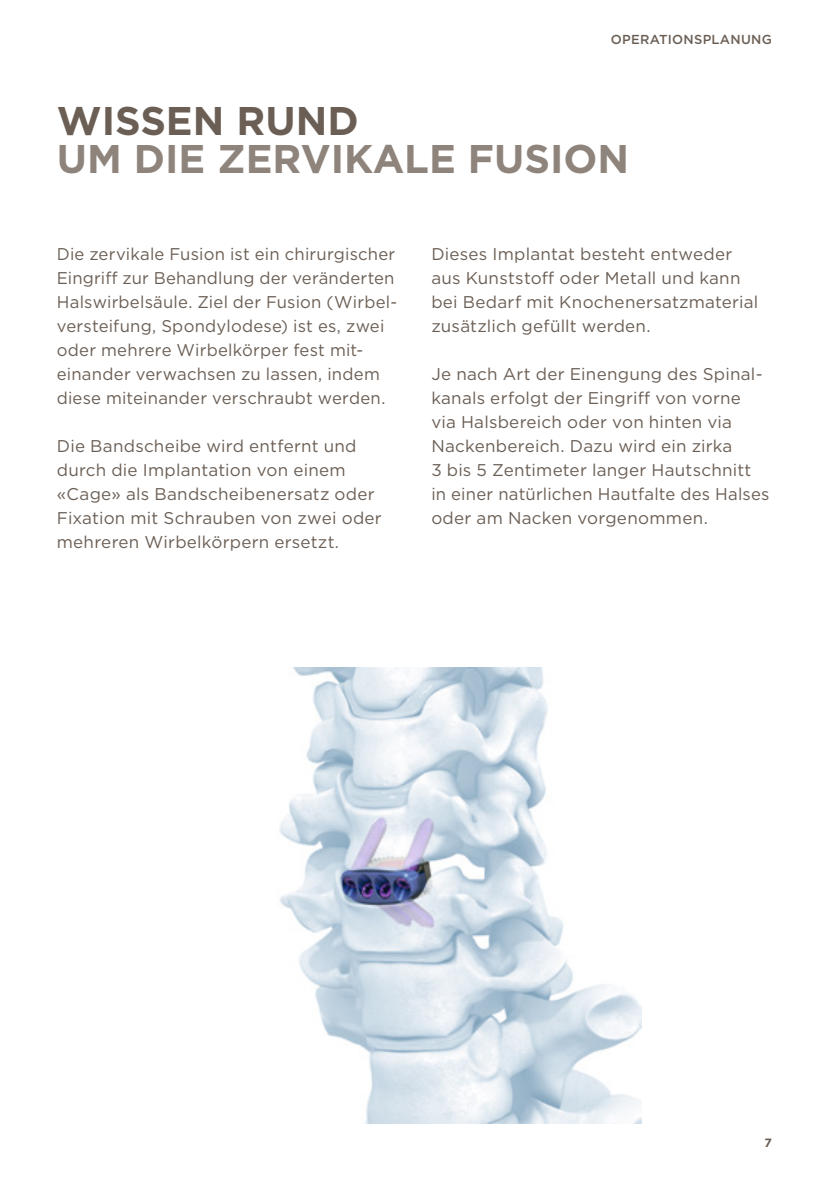
<style>
.page{position:relative;width:840px;height:1191px;background:#fff}
.page>*{position:absolute;margin:0;border:0;box-sizing:border-box;transform-origin:0 0}
.t1{font:700 40px "Gotham";color:#8e847c}
.t2{font:700 40px "Gotham";color:#6b5f55}
.t3{font:17px/24px "Gotham";letter-spacing:.015em;color:#6b5f55}
.t4{font:500 13px "Gotham";letter-spacing:.02em;color:#6b5f55}
.t5{font:700 12px "Gotham";color:#6b5f55}
</style>
<div class="page">
<img style="left:279px;top:667px;width:362px;height:456px">
<p class="t4" style="left:610px;top:31px;width:162px">OPERATIONSPLANUNG</p>
<h1 class="t2" style="left:57px;top:94px;width:303px">WISSEN RUND</h1>
<h1 class="t1" style="left:57px;top:132px;width:573px">UM DIE ZERVIKALE FUSION</h1>
<p class="t3" style="left:57px;top:241px;width:342px">Die zervikale Fusion ist ein chirurgischer Eingriff zur Behandlung der veränderten Halswirbelsäule. Ziel der Fusion (Wirbel&shy;versteifung, Spondylodese) ist es, zwei oder mehrere Wirbelkörper fest mit&shy;einander verwachsen zu lassen, indem diese miteinander verschraubt werden.</p>
<p class="t3" style="left:57px;top:433px;width:326px">Die Bandscheibe wird entfernt und durch die Implantation von einem «Cage» als Bandscheibenersatz oder Fixation mit Schrauben von zwei oder mehreren Wirbelkörpern ersetzt.</p>
<p class="t3" style="left:431px;top:241px;width:328px">Dieses Implantat besteht entweder aus Kunststoff oder Metall und kann bei Bedarf mit Knochenersatzmaterial zusätzlich gefüllt werden.</p>
<p class="t3" style="left:431px;top:361px;width:339px">Je nach Art der Einengung des Spinal&shy;kanals erfolgt der Eingriff von vorne via Halsbereich oder von hinten via Nackenbereich. Dazu wird ein zirka<br>3 bis 5 Zentimeter langer Hautschnitt in einer natürlichen Hautfalte des Halses oder am Nacken vorgenommen.</p>
<p class="t5" style="left:764px;top:1134px;width:9px">7</p>
</div>
